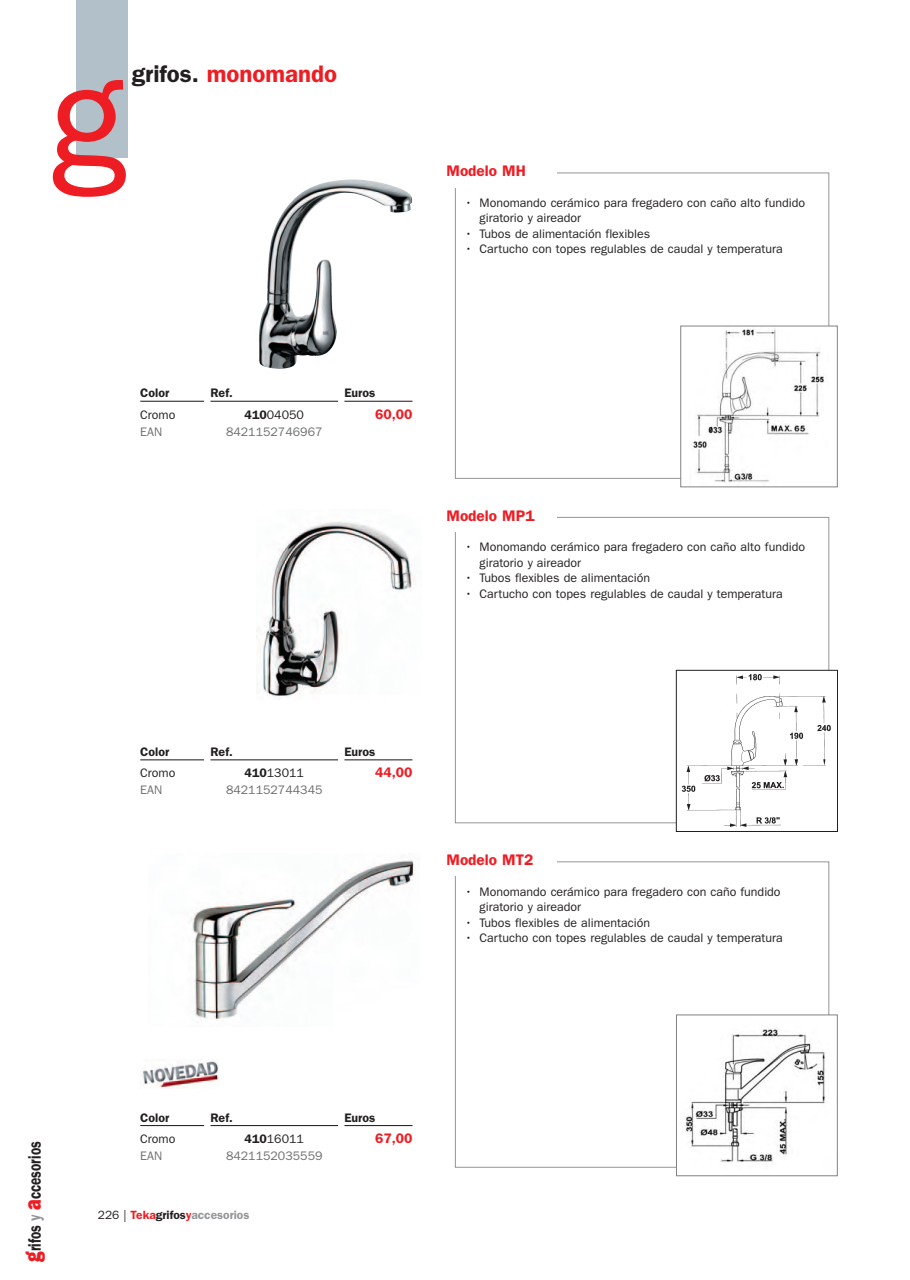
<style>
.page{position:relative;width:910px;height:1280px;background:#fff}
.page>*{position:absolute;margin:0;border:0;box-sizing:border-box;transform-origin:0 0}
.t1{font:150px "Franklin Gothic";color:#ee1d23}
.t2{font:600 24px "Franklin Gothic";color:#ee1d23}
.t3{font:600 18px "Franklin Gothic";color:#231f20;scale:.75 1}
.t4{font:600 15.3px "Franklin Gothic";color:#ee1d23}
.t5{font:600 13.8px "Franklin Gothic";color:#ee1d23}
.t6{font:12.3px/15.3px "Franklin Gothic";color:#231f20}
.t7{font:12.3px/17px "Franklin Gothic";color:#6d6e71;text-align:center}
.t8{font:600 12.3px/21.3px "Franklin Gothic";color:#231f20}
.t9{font:600 12px "Franklin Gothic";color:#939598}
.s1{color:#231f20}
.s2{font-weight:400}
.s3{font-weight:600;color:#231f20}
.s4{font-weight:800;font-size:24px;color:#ee1d23}
.s5{color:#939598}
.s6{font-weight:400;color:#231f20}
.s7{color:#ee1d23}
</style>
<div class="page">
<hr style="left:140px;top:1125px;width:64px;height:1px;background:#231f20">
<hr style="left:210px;top:1125px;width:128px;height:1px;background:#231f20">
<hr style="left:344px;top:1125px;width:68px;height:1px;background:#231f20">
<div style="left:77px;top:0;width:51px;height:158px;background:#b1c0c9"></div>
<img style="left:388px;top:185px;width:24px;height:28px">
<hr style="left:140px;top:401px;width:64px;height:1px;background:#231f20">
<hr style="left:210px;top:401px;width:128px;height:1px;background:#231f20">
<hr style="left:344px;top:401px;width:68px;height:1px;background:#231f20">
<img style="left:693px;top:328px;width:131px;height:155px">
<div style="left:680px;top:326px;width:158px;height:161px;border:1px solid #808285"></div>
<img style="left:260px;top:522px;width:155px;height:177px">
<hr style="left:140px;top:759px;width:64px;height:1px;background:#231f20">
<hr style="left:210px;top:759px;width:128px;height:1px;background:#231f20">
<hr style="left:344px;top:759px;width:68px;height:1px;background:#231f20">
<img style="left:681px;top:674px;width:150px;height:153px">
<div style="left:676px;top:670px;width:162px;height:162px;border:1px solid #231f20"></div>
<img style="left:191px;top:856px;width:223px;height:167px">
<img style="left:684px;top:1029px;width:141px;height:133px">
<div style="left:676px;top:1014px;width:162px;height:162px;border:1px solid #808285"></div>
<img style="left:140px;top:1059px;width:79px;height:30px">
<p class="t2" style="left:132px;top:66px;width:207px"><span class="s1">grifos.</span> monomando</p>
<p class="t1" style="left:51px;top:65px;width:76px">g</p>
<p class="t4" style="left:446px;top:166px;width:81px">Modelo MH</p>
<p class="t6" style="left:480px;top:196px;width:327px;text-indent:-15px">• Monomando cerámico para fregadero con caño alto fundido giratorio y aireador</p>
<p class="t6" style="left:465px;top:227px;width:187px">• Tubos de alimentación flexibles</p>
<p class="t6" style="left:465px;top:242px;width:320px">• Cartucho con topes regulables de caudal y temperatura</p>
<p class="t8" style="left:140px;top:383px;width:37px">Color<br><span class="s2">Cromo</span></p>
<p class="t7" style="left:140px;top:424px;width:24px">EAN</p>
<p class="t8" style="left:210px;top:383px;width:24px">Ref.</p>
<p class="t7" style="left:226px;top:407px;width:98px"><span class="s3">410</span><span class="s1">04050<br></span>8421152746967</p>
<p class="t8" style="left:344px;top:383px;width:32px">Euros</p>
<p class="t5" style="left:375px;top:409px;width:39px">60,00</p>
<p class="t4" style="left:446px;top:510px;width:90px">Modelo MP1</p>
<p class="t6" style="left:480px;top:541px;width:327px;text-indent:-15px">• Monomando cerámico para fregadero con caño alto fundido giratorio y aireador</p>
<p class="t6" style="left:465px;top:571px;width:187px">• Tubos flexibles de alimentación</p>
<p class="t6" style="left:465px;top:587px;width:320px">• Cartucho con topes regulables de caudal y temperatura</p>
<p class="t8" style="left:140px;top:742px;width:37px">Color<br><span class="s2">Cromo</span></p>
<p class="t7" style="left:140px;top:782px;width:24px">EAN</p>
<p class="t8" style="left:210px;top:742px;width:24px">Ref.</p>
<p class="t7" style="left:226px;top:765px;width:98px"><span class="s3">410</span><span class="s1">13011<br></span>8421152744345</p>
<p class="t8" style="left:344px;top:742px;width:32px">Euros</p>
<p class="t5" style="left:375px;top:768px;width:39px">44,00</p>
<p class="t4" style="left:446px;top:855px;width:88px">Modelo MT2</p>
<p class="t6" style="left:480px;top:885px;width:303px;text-indent:-15px">• Monomando cerámico para fregadero con caño fundido giratorio y aireador</p>
<p class="t6" style="left:465px;top:916px;width:187px">• Tubos flexibles de alimentación</p>
<p class="t6" style="left:465px;top:931px;width:320px">• Cartucho con topes regulables de caudal y temperatura</p>
<p class="t3" style="left:28px;top:1262px;width:162px;rotate:-90deg"><span class="s4">g</span>rifos <span class="s5">y</span> <span class="s4">a</span>ccesorios</p>
<p class="t8" style="left:140px;top:1108px;width:37px">Color<br><span class="s2">Cromo</span></p>
<p class="t7" style="left:140px;top:1148px;width:24px">EAN</p>
<p class="t8" style="left:210px;top:1108px;width:24px">Ref.</p>
<p class="t7" style="left:226px;top:1131px;width:98px"><span class="s3">410</span><span class="s1">16011<br></span>8421152035559</p>
<p class="t9" style="left:98px;top:1211px;width:153px"><span class="s6">226 |</span> <span class="s7">Teka</span><span class="s1">grifos</span><span class="s7">y</span>accesorios</p>
<p class="t8" style="left:344px;top:1108px;width:32px">Euros</p>
<p class="t5" style="left:375px;top:1133px;width:39px">67,00</p>
</div>
